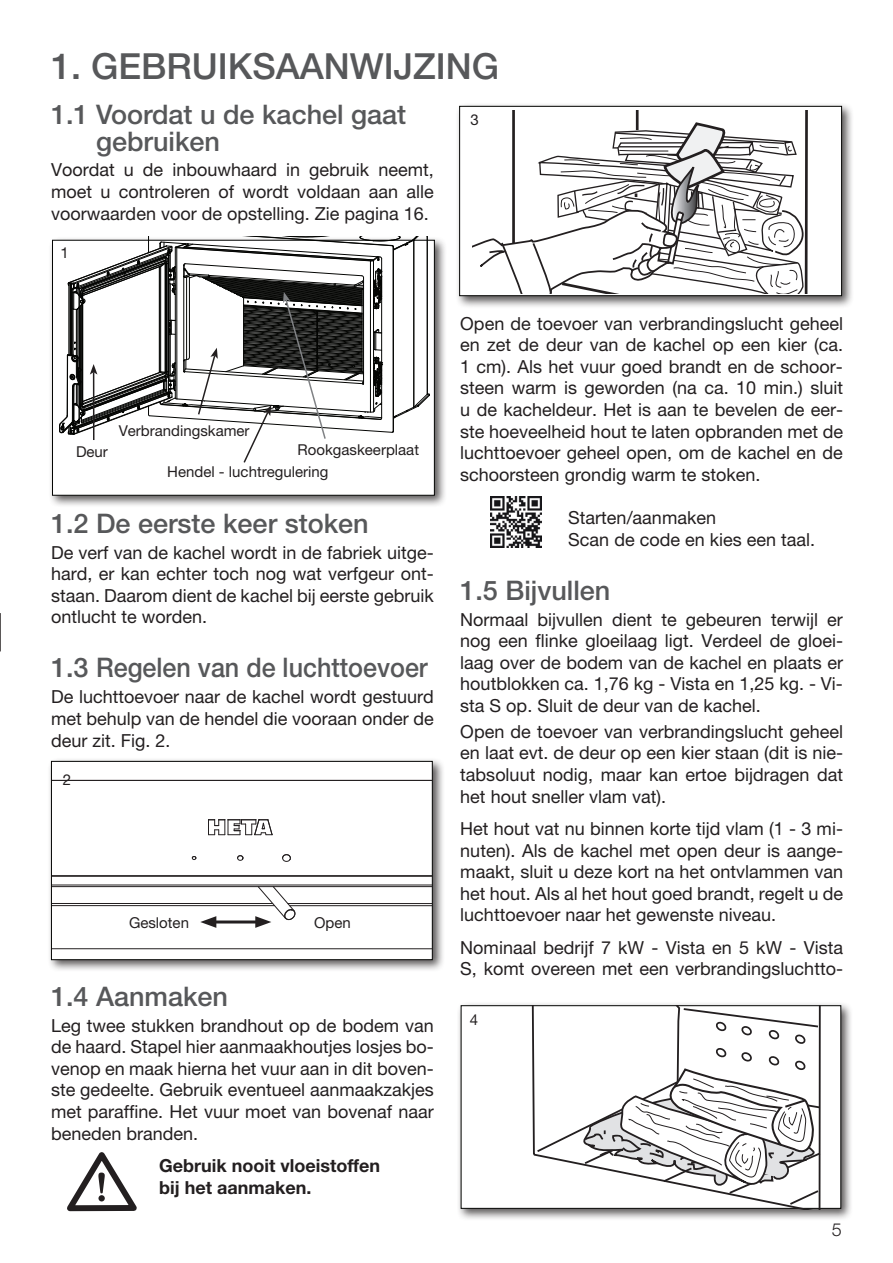
<style>
.page{position:relative;width:893px;height:1263px;background:#fff}
.page>*{position:absolute;margin:0;border:0;box-sizing:border-box;transform-origin:0 0}
.t1{font:500 36px "Helvetica Neue LT Pro";color:#57585a}
.t2{font:500 27px/27px "Helvetica Neue LT Pro";color:#57585a}
.t3{font:18px/21.6px "Helvetica Neue LT Pro";color:#231f20;text-align:justify}
.t4{font:700 18px/21.6px "Helvetica Neue LT Pro";color:#231f20}
.t5{font:300 18px "Helvetica Neue LT Pro";color:#231f20}
.t6{font:15px/21.9px "Helvetica Neue LT Pro";color:#231f20}
</style>
<div class="page">
<div style="left:457px;top:1001px;width:397px;height:220px;background:#231f20;opacity:.75"></div>
<div style="left:461px;top:1005px;width:380px;height:204px;background:#fff;border:1px solid #040503"></div>
<svg style="left:535px;top:1005px;width:287px;height:204px"></svg>
<img style="left:490px;top:496px;width:51px;height:51px">
<div style="left:455px;top:102px;width:399px;height:206px;background:#231f20;opacity:.75"></div>
<div style="left:459px;top:106px;width:383px;height:190px;background:#fff;border:1px solid #040503"></div>
<svg style="left:472px;top:124px;width:336px;height:169px"></svg>
<svg style="left:67px;top:1152px;width:70px;height:59px"></svg>
<div style="left:98px;top:1195px;width:7px;height:6px;background:#231f20;border-radius:50%"></div>
<div style="left:48px;top:236px;width:399px;height:272px;background:#231f20;opacity:.75"></div>
<div style="left:52px;top:240px;width:383px;height:256px;background:#fff;border:1px solid #040503"></div>
<svg style="left:59px;top:237px;width:372px;height:226px"></svg>
<div style="left:47px;top:757px;width:398px;height:215px;background:#231f20;opacity:.75"></div>
<div style="left:51px;top:761px;width:382px;height:199px;background:#fff;border:1px solid #040503"></div>
<hr style="left:211px;top:920px;width:50px;height:3px;background:#231f20">
<svg style="left:200px;top:916px;width:16px;height:12px"></svg>
<hr style="left:52px;top:886px;width:379px;height:1px;background:#231f20">
<hr style="left:52px;top:948px;width:379px;height:1px;background:#231f20">
<hr style="left:290px;top:905px;width:141px;height:1px;background:#231f20">
<hr style="left:52px;top:905px;width:223px;height:1px;background:#231f20">
<hr style="left:288px;top:903px;width:143px;height:1px;background:#231f20">
<hr style="left:52px;top:903px;width:221px;height:1px;background:#231f20">
<svg style="left:255px;top:886px;width:42px;height:42px"></svg>
<hr style="left:52px;top:780px;width:379px;height:1px;background:#231f20">
<svg style="left:208px;top:819px;width:65px;height:17px"></svg>
<svg style="left:282px;top:854px;width:9px;height:8px"></svg>
<svg style="left:237px;top:855px;width:7px;height:6px"></svg>
<svg style="left:191px;top:856px;width:6px;height:4px"></svg>
<hr style="left:52px;top:876px;width:379px;height:1px;background:#231f20">
<hr style="left:52px;top:885px;width:379px;height:1px;background:#231f20">
<hr style="left:52px;top:875px;width:379px;height:1px;background:#231f20">
<hr style="left:0;top:613px;width:1px;height:38px;background:#231f20">
<h1 class="t1" style="left:51px;top:45px;width:450px">1. gebruiksaanwijzing</h1>
<h2 class="t2" style="left:96px;top:100px;width:312px;text-indent:-45px">1.1 Voordat u de kachel gaat gebruiken</h2>
<p class="t3" style="left:51px;top:159px;width:384px">Voordat u de inbouwhaard in gebruik neemt, moet u controleren of wordt voldaan aan alle voorwaarden voor de opstelling. Zie pagina 16.</p>
<p class="t6" style="left:471px;top:108px;width:10px">3</p>
<p class="t6" style="left:61px;top:242px;width:10px">1</p>
<p class="t6" style="left:76px;top:441px;width:33px">Deur</p>
<p class="t6" style="left:119px;top:419px;width:132px">Verbrandingskamer</p>
<p class="t6" style="left:167px;top:438px;width:253px;text-indent:130px">Rookgaskeerplaat<br>Hendel - luchtregulering</p>
<h2 class="t2" style="left:51px;top:509px;width:319px">1.2 De eerste keer stoken</h2>
<p class="t3" style="left:51px;top:541px;width:384px">De verf van de kachel wordt in de fabriek uitge&shy;hard, er kan echter toch nog wat verfgeur ont&shy;staan. Daarom dient de kachel bij eerste gebruik ontlucht te worden.</p>
<h2 class="t2" style="left:51px;top:654px;width:379px">1.3 Regelen van de luchttoevoer</h2>
<p class="t3" style="left:51px;top:686px;width:384px">De luchttoevoer naar de kachel wordt gestuurd met behulp van de hendel die vooraan onder de deur zit. Fig. 2.</p>
<p class="t6" style="left:63px;top:768px;width:10px">2</p>
<p class="t6" style="left:129px;top:912px;width:61px">Gesloten</p>
<p class="t6" style="left:314px;top:912px;width:38px">Open</p>
<h2 class="t2" style="left:51px;top:982px;width:179px">1.4 Aanmaken</h2>
<p class="t3" style="left:51px;top:1014px;width:384px">Leg twee stukken brandhout op de bodem van de haard. Stapel hier aanmaakhoutjes losjes bo&shy;venop en maak hierna het vuur aan in dit boven&shy;ste gedeelte. Gebruik eventueel aanmaakzakjes met paraffine. Het vuur moet van bovenaf naar beneden branden.</p>
<p class="t4" style="left:159px;top:1154px;width:223px">Gebruik nooit vloeistoffen bij het aanmaken.</p>
<p class="t3" style="left:460px;top:312px;width:384px">Open de toevoer van verbrandingslucht geheel en zet de deur van de kachel op een kier (ca.<br>1 cm). Als het vuur goed brandt en de schoor&shy;steen warm is geworden (na ca. 10 min.) sluit u de kacheldeur. Het is aan te bevelen de eer&shy;ste hoeveelheid hout te laten opbranden met de luchttoevoer geheel open, om de kachel en de schoorsteen grondig warm te stoken.</p>
<p class="t3" style="left:568px;top:507px;width:248px">Starten/aanmaken<br>Scan de code en kies een taal.</p>
<h2 class="t2" style="left:460px;top:576px;width:152px">1.5 Bijvullen</h2>
<p class="t3" style="left:460px;top:608px;width:384px">Normaal bijvullen dient te gebeuren terwijl er nog een flinke gloeilaag ligt. Verdeel de gloei&shy;laag over de bodem van de kachel en plaats er houtblokken ca. 1,76 kg - Vista en 1,25 kg. - Vi&shy;sta S op. Sluit de deur van de kachel.</p>
<p class="t3" style="left:460px;top:720px;width:384px">Open de toevoer van verbrandingslucht geheel en laat evt. de deur op een kier staan (dit is nie&shy;tabsoluut nodig, maar kan ertoe bijdragen dat het hout sneller vlam vat).</p>
<p class="t3" style="left:460px;top:817px;width:384px">Het hout vat nu binnen korte tijd vlam (1 - 3 mi&shy;nuten). Als de kachel met open deur is aange&shy;maakt, sluit u deze kort na het ontvlammen van het hout. Als al het hout goed brandt, regelt u de luchttoevoer naar het gewenste niveau.</p>
<p class="t3" style="left:460px;top:936px;width:384px">Nominaal bedrijf 7 kW - Vista en 5 kW - Vista<br>S, komt overeen met een verbrandingsluchtto-</p>
<p class="t6" style="left:470px;top:1009px;width:10px">4</p>
<p class="t5" style="left:832px;top:1219px;width:12px">5</p>
</div>
